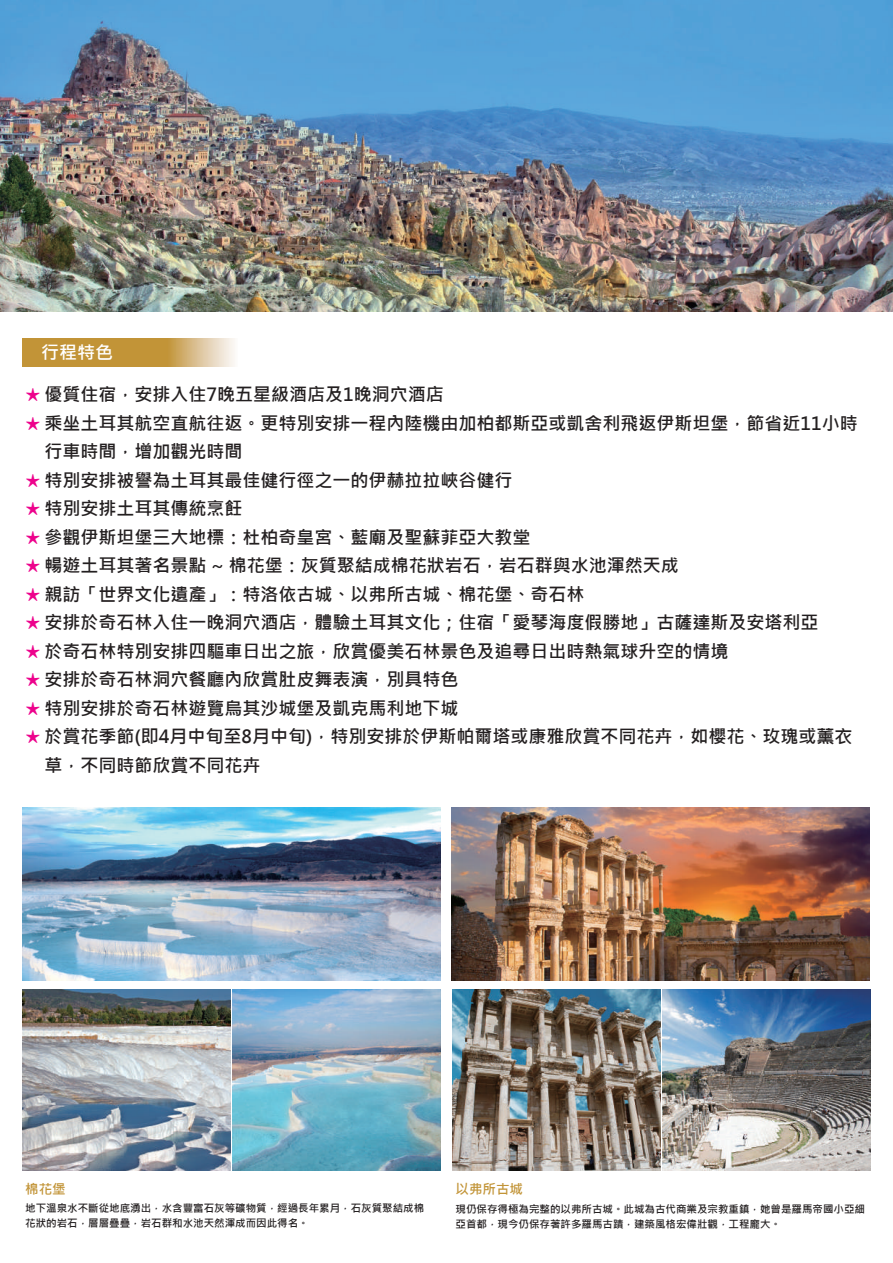
<style>
.page{position:relative;width:893px;height:1263px;background:#fff}
.page>*{position:absolute;margin:0;border:0;box-sizing:border-box;transform-origin:0 0}
.t1{font:700 18px/28.5px "Microsoft Jheng Hei";color:#231f20}
.t2{font:700 18px "Microsoft Jheng Hei";color:#fff}
.t3{font:700 13.5px "Microsoft Jheng Hei";color:#c29437}
.t4{font:700 10.5px/15px "Microsoft Jheng Hei";color:#231f20}
.s1{color:#ed028c}
</style>
<div class="page">
<img style="left:0;top:0;width:893px;height:312px">
<svg style="left:23px;top:338px;width:212px;height:28px;background:#cba457"></svg>
<img style="left:23px;top:808px;width:417px;height:172px">
<img style="left:23px;top:990px;width:208px;height:181px">
<img style="left:233px;top:990px;width:208px;height:180px">
<img style="left:452px;top:990px;width:208px;height:181px">
<img style="left:662px;top:990px;width:208px;height:180px">
<img style="left:452px;top:808px;width:417px;height:172px">
<p class="t2" style="left:41px;top:341px;width:73px">行程特色</p>
<p class="t1" style="left:26px;top:380px;width:419px"><span class="s1">★</span> 優質住宿，安排入住7晚五星級酒店及1晚洞穴酒店</p>
<p class="t1" style="left:44px;top:409px;width:815px;text-indent:-19px"><span class="s1">★</span> 乘坐土耳其航空直航往返。更特別安排一程內陸機由加柏都斯亞或凱舍利飛返伊斯坦堡，節省近11小時行車時間，增加觀光時間</p>
<p class="t1" style="left:26px;top:466px;width:488px"><span class="s1">★</span> 特別安排被譽為土耳其最佳健行徑之一的伊赫拉拉峽谷健行</p>
<p class="t1" style="left:26px;top:494px;width:218px"><span class="s1">★</span> 特別安排土耳其傳統烹飪</p>
<p class="t1" style="left:26px;top:523px;width:506px"><span class="s1">★</span> 參觀伊斯坦堡三大地標：杜柏奇皇宮、藍廟及聖蘇菲亞大教堂</p>
<p class="t1" style="left:26px;top:551px;width:654px"><span class="s1">★</span> 暢遊土耳其著名景點 ~ 棉花堡：灰質聚結成棉花狀岩石，岩石群與水池渾然天成</p>
<p class="t1" style="left:26px;top:580px;width:560px"><span class="s1">★</span> 親訪「世界文化遺產」：特洛依古城、以弗所古城、棉花堡、奇石林</p>
<p class="t1" style="left:26px;top:608px;width:794px"><span class="s1">★</span> 安排於奇石林入住一晚洞穴酒店，體驗土耳其文化；住宿「愛琴海度假勝地」古薩達斯及安塔利亞</p>
<p class="t1" style="left:26px;top:637px;width:704px"><span class="s1">★</span> 於奇石林特別安排四驅車日出之旅，欣賞優美石林景色及追尋日出時熱氣球升空的情境</p>
<p class="t1" style="left:26px;top:665px;width:434px"><span class="s1">★</span> 安排於奇石林洞穴餐廳內欣賞肚皮舞表演，別具特色</p>
<p class="t1" style="left:26px;top:694px;width:434px"><span class="s1">★</span> 特別安排於奇石林遊覽烏其沙城堡及凱克馬利地下城</p>
<p class="t1" style="left:44px;top:722px;width:810px;text-indent:-19px"><span class="s1">★</span> 於賞花季節(即4月中旬至8月中旬)，特別安排於伊斯帕爾塔或康雅欣賞不同花卉，如櫻花、玫瑰或薰衣草，不同時節欣賞不同花卉</p>
<p class="t3" style="left:25px;top:1180px;width:42px">棉花堡</p>
<p class="t4" style="left:25px;top:1201px;width:400px">地下溫泉水不斷從地底湧出，水含豐富石灰等礦物質，經過長年累月，石灰質聚結成棉花狀的岩石，層層疊疊，岩石群和水池天然渾成而因此得名。</p>
<p class="t3" style="left:456px;top:1181px;width:69px">以弗所古城</p>
<p class="t4" style="left:456px;top:1201px;width:411px">現仍保存得極為完整的以弗所古城。此城為古代商業及宗教重鎮，她曾是羅馬帝國小亞細亞首都，現今仍保存著許多羅馬古蹟，建築風格宏偉壯觀，工程龐大。</p>
</div>
